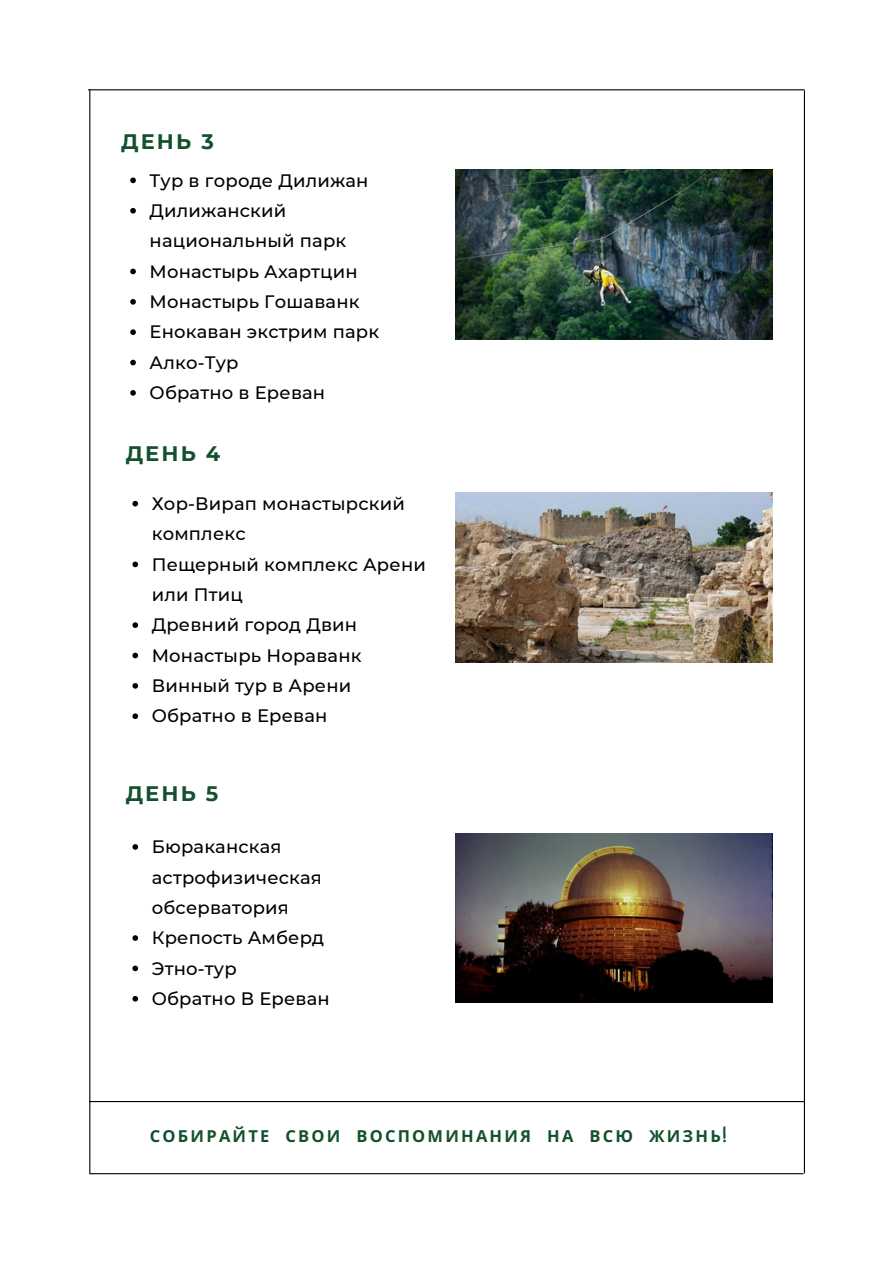
<style>
.page{position:relative;width:893px;height:1264px;background:#fff}
.page>*{position:absolute;margin:0;border:0;box-sizing:border-box;transform-origin:0 0}
.t1{font:700 21px "Montserrat";letter-spacing:.1em;color:#13502d}
.t2{font:500 18px/30.3px "Montserrat";letter-spacing:.01em;color:#000}
.t3{font:700 16.5px "Noto Sans";letter-spacing:.135em;color:#13502d}
.s1{font-family:"NF Ananias Bold";font-weight:400}
</style>
<div class="page">
<hr style="left:89px;top:1100px;width:715px;height:2px;background:#000">
<hr style="left:89px;top:1173px;width:714px;height:1px;background:#000">
<hr style="left:803px;top:90px;width:2px;height:1083px;background:#000">
<hr style="left:89px;top:89px;width:1px;height:1084px;background:#000">
<hr style="left:88px;top:89px;width:716px;height:1px;background:#000">
<img style="left:455px;top:170px;width:317px;height:169px">
<svg style="left:130px;top:177px;width:6px;height:6px"></svg>
<svg style="left:130px;top:208px;width:6px;height:5px"></svg>
<svg style="left:130px;top:269px;width:6px;height:5px"></svg>
<svg style="left:130px;top:299px;width:6px;height:5px"></svg>
<svg style="left:130px;top:329px;width:6px;height:6px"></svg>
<svg style="left:130px;top:360px;width:6px;height:5px"></svg>
<svg style="left:130px;top:390px;width:6px;height:6px"></svg>
<img style="left:455px;top:493px;width:317px;height:169px">
<img style="left:455px;top:833px;width:317px;height:169px">
<svg style="left:132px;top:501px;width:6px;height:5px"></svg>
<svg style="left:132px;top:561px;width:6px;height:6px"></svg>
<svg style="left:132px;top:622px;width:6px;height:6px"></svg>
<svg style="left:132px;top:652px;width:6px;height:6px"></svg>
<svg style="left:132px;top:683px;width:6px;height:5px"></svg>
<svg style="left:132px;top:713px;width:6px;height:6px"></svg>
<svg style="left:132px;top:844px;width:6px;height:5px"></svg>
<svg style="left:132px;top:935px;width:6px;height:5px"></svg>
<svg style="left:132px;top:965px;width:6px;height:6px"></svg>
<svg style="left:132px;top:996px;width:6px;height:5px"></svg>
<p class="t1" style="left:121px;top:129px;width:94px">ДЕНЬ 3</p>
<p class="t2" style="left:150px;top:165px;width:231px">Тур в городе Дилижан<br>Дилижанский национальный парк<br>Монастырь Ахартцин<br>Монастырь Гошаванк<br>Енокаван экстрим парк<br>Алко-Тур<br>Обратно в Ереван</p>
<p class="t1" style="left:126px;top:440px;width:96px">ДЕНЬ 4</p>
<p class="t2" style="left:152px;top:488px;width:275px">Хор-Вирап монастырский комплекс<br>Пещерный комплекс Арени или Птиц<br>Древний город Двин<br>Монастырь Нораванк<br>Винный тур в Арени<br>Обратно в Ереван</p>
<p class="t1" style="left:126px;top:780px;width:94px">ДЕНЬ 5</p>
<p class="t2" style="left:152px;top:831px;width:179px">Бюраканская астрофизическая обсерватория<br>Крепость Амберд<br>Этно-тур<br>Обратно В Ереван</p>
<p class="t3" style="left:150px;top:1124px;width:577px">СОБИРАЙТЕ СВОИ ВОСПОМИНАНИЯ НА ВСЮ ЖИЗНЬ<span class="s1">!</span></p>
</div>
